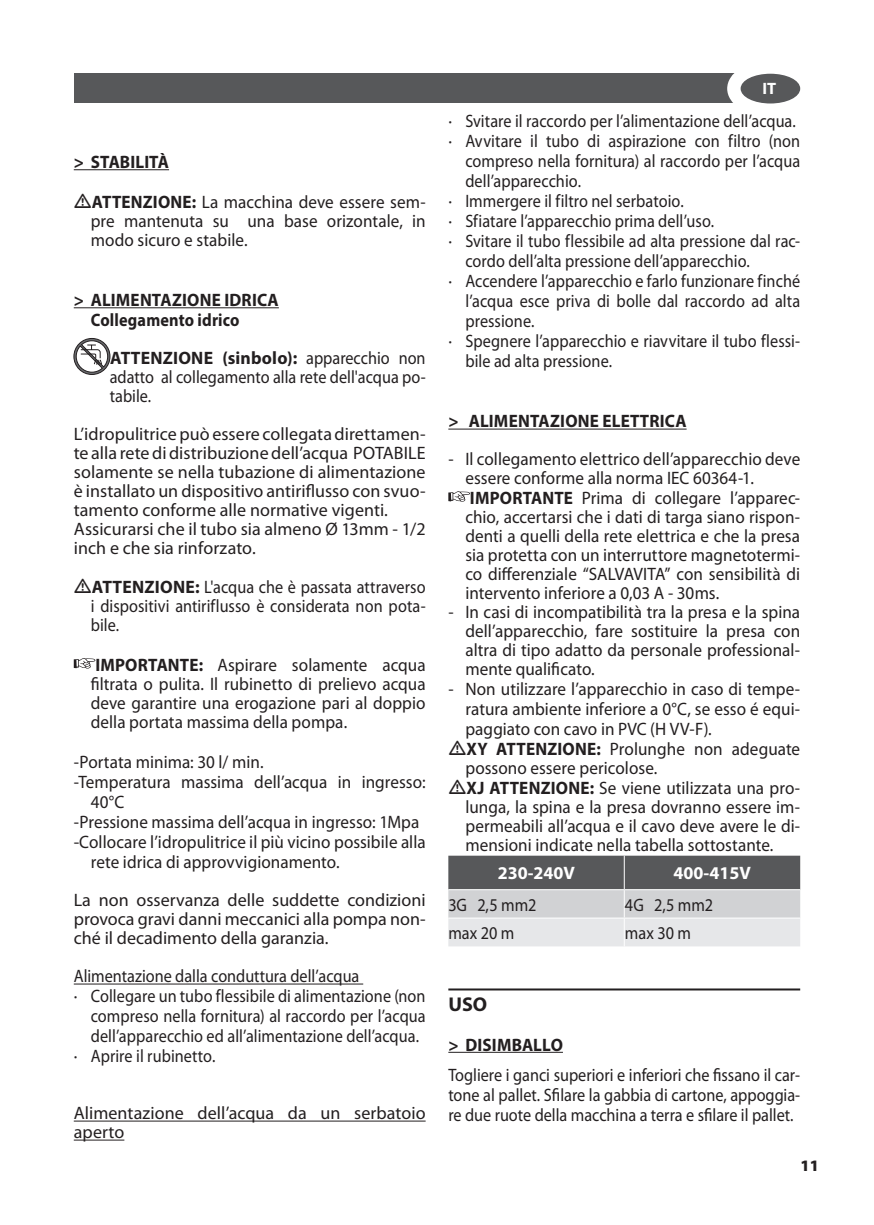
<style>
.page{position:relative;width:874px;height:1225px;background:#fff}
.page>*{position:absolute;margin:0;border:0;box-sizing:border-box;transform-origin:0 0}
.t1{font:700 20px "Myriad Pro";color:#231f20}
.t2{font:18px/19px "Myriad Pro";color:#231f20;text-align:justify;scale:.95 1}
.t3{font:18px/19px "Myriad Pro";color:#231f20}
.t4{font:18px/19px "Myriad Pro";color:#231f20;text-align:justify;scale:.9 1}
.t5{font:700 18px/20px "Myriad Pro";letter-spacing:.01em;color:#231f20;scale:.95 1}
.t6{font:700 18px "Myriad Pro";color:#fff}
.t7{font:700 16.4px "Myriad Pro";color:#fff}
.t8{font:900 16px "Myriad Pro";color:#231f20}
.s1{font-weight:700}
</style>
<div class="page">
<div style="left:74px;top:74px;width:666px;height:29px;background:#57585a"></div>
<div style="left:726px;top:60px;width:87px;height:57px;background:#fff;border-radius:50%"></div>
<hr style="left:74px;top:169px;width:95px;height:1px;background:#231f20">
<hr style="left:74px;top:307px;width:205px;height:1px;background:#231f20">
<hr style="left:74px;top:983px;width:289px;height:1px;background:#231f20">
<hr style="left:74px;top:1120px;width:351px;height:1px;background:#231f20">
<hr style="left:74px;top:1139px;width:50px;height:1px;background:#231f20">
<div style="left:74px;top:338px;width:36px;height:36px;border:1px solid #231f20;border-radius:50%"></div>
<svg style="left:76px;top:340px;width:32px;height:32px"></svg>
<svg style="left:74px;top:658px;width:21px;height:10px"></svg>
<hr style="left:448px;top:428px;width:238px;height:1px;background:#231f20">
<hr style="left:448px;top:1051px;width:114px;height:1px;background:#231f20">
<svg style="left:448px;top:491px;width:21px;height:11px"></svg>
<svg style="left:448px;top:855px;width:351px;height:91px;background:#acadaf"></svg>
<hr style="left:448px;top:988px;width:351px;height:2px;background:#231f20">
<div style="left:741px;top:74px;width:58px;height:29px;background:#57585a;border-radius:50%"></div>
<div style="left:740px;top:74px;width:59px;height:29px;border:2px solid #57585a;border-radius:50%"></div>
<p class="t5" style="left:74px;top:151px;width:102px">&gt; STABILITÀ</p>
<p class="t2" style="left:91px;top:193px;width:354px;text-indent:-17px">•<span class="s1">ATTENZIONE:</span> La macchina deve essere sem&shy;pre mantenuta su una base orizontale, in modo sicuro e stabile.</p>
<p class="t5" style="left:91px;top:289px;width:199px;text-indent:-17px">&gt; ALIMENTAZIONE IDRICA<br>Collegamento idrico</p>
<p class="t4" style="left:110px;top:349px;width:352px"><span class="s1">ATTENZIONE (sinbolo):</span> apparecchio non adatto al collegamento alla rete dell'acqua po&shy;tabile.</p>
<p class="t3" style="left:74px;top:425px;width:353px">L’idropulitrice può essere collegata direttamen&shy;te alla rete di distribuzione dell’acqua POTABILE solamente se nella tubazione di alimentazione è installato un dispositivo antiriflusso con svuo&shy;tamento conforme alle normative vigenti.<br>Assicurarsi che il tubo sia almeno Ø 13mm - 1/2 inch e che sia rinforzato.</p>
<p class="t4" style="left:91px;top:578px;width:373px;text-indent:-17px">•<span class="s1">ATTENZIONE:</span> L'acqua che è passata attraverso i dispositivi antiriflusso è considerata non pota&shy;bile.</p>
<p class="t2" style="left:91px;top:656px;width:354px"><span class="s1">IMPORTANTE:</span> Aspirare solamente acqua filtrata o pulita. Il rubinetto di prelievo acqua deve garantire una erogazione pari al doppio della portata massima della pompa.</p>
<p class="t2" style="left:74px;top:753px;width:201px">-Portata minima: 30 l/ min.</p>
<p class="t2" style="left:74px;top:773px;width:372px">-Temperatura massima dell’acqua in ingresso:</p>
<p class="t2" style="left:91px;top:793px;width:37px">40°C</p>
<p class="t2" style="left:74px;top:813px;width:365px">-Pressione massima dell’acqua in ingresso: 1Mpa</p>
<p class="t3" style="left:74px;top:833px;width:353px">-Collocare l’idropulitrice il più vicino possibile alla</p>
<p class="t2" style="left:91px;top:853px;width:263px">rete idrica di approvvigionamento.</p>
<p class="t3" style="left:74px;top:891px;width:353px;text-align:justify">La non osservanza delle suddette condizioni provoca gravi danni meccanici alla pompa non&shy;ché il decadimento della garanzia.</p>
<p class="t4" style="left:74px;top:967px;width:319px">Alimentazione dalla conduttura dell’acqua</p>
<p class="t3" style="left:74px;top:987px;width:353px">· Collegare un tubo flessibile di alimentazione (non</p>
<p class="t4" style="left:91px;top:1007px;width:373px">compreso nella fornitura) al raccordo per l’acqua</p>
<p class="t4" style="left:91px;top:1027px;width:366px">dell’apparecchio ed all’alimentazione dell’acqua.</p>
<p class="t3" style="left:74px;top:1047px;width:143px">· Aprire il rubinetto.</p>
<p class="t3" style="left:74px;top:1104px;width:353px">Alimentazione dell’acqua da un serbatoio aperto</p>
<p class="t7" style="left:762px;top:78px;width:15px">IT</p>
<p class="t3" style="left:448px;top:112px;width:349px">· Svitare il raccordo per l’alimentazione dell’acqua.</p>
<p class="t3" style="left:448px;top:132px;width:353px">· Avvitare il tubo di aspirazione con filtro (non</p>
<p class="t4" style="left:465px;top:152px;width:373px">compreso nella fornitura) al raccordo per l’acqua</p>
<p class="t4" style="left:465px;top:172px;width:130px">dell’apparecchio.</p>
<p class="t3" style="left:448px;top:192px;width:237px">· Immergere il filtro nel serbatoio.</p>
<p class="t3" style="left:448px;top:212px;width:267px">· Sfiatare l’apparecchio prima dell’uso.</p>
<p class="t3" style="left:448px;top:232px;width:353px">· Svitare il tubo flessibile ad alta pressione dal rac-</p>
<p class="t4" style="left:465px;top:252px;width:317px">cordo dell’alta pressione dell’apparecchio.</p>
<p class="t3" style="left:448px;top:272px;width:353px">· Accendere l’apparecchio e farlo funzionare finché</p>
<p class="t4" style="left:465px;top:292px;width:373px">l’acqua esce priva di bolle dal raccordo ad alta</p>
<p class="t4" style="left:465px;top:312px;width:78px">pressione.</p>
<p class="t3" style="left:448px;top:332px;width:353px">· Spegnere l’apparecchio e riavvitare il tubo flessi-</p>
<p class="t4" style="left:465px;top:352px;width:164px">bile ad alta pressione.</p>
<p class="t5" style="left:448px;top:410px;width:252px">&gt; ALIMENTAZIONE ELETTRICA</p>
<p class="t2" style="left:465px;top:450px;width:354px;text-align:left;text-indent:-17px">- Il collegamento elettrico dell’apparecchio deve essere conforme alla norma IEC 60364-1.<br><span class="s1">IMPORTANTE</span> Prima di collegare l’apparec&shy;chio, accertarsi che i dati di targa siano rispon&shy;denti a quelli della rete elettrica e che la presa sia protetta con un interruttore magnetotermi&shy;co differenziale “SALVAVITA” con sensibilità di intervento inferiore a 0,03 A - 30ms.</p>
<p class="t2" style="left:465px;top:603px;width:354px;text-indent:-17px">- In casi di incompatibilità tra la presa e la spina dell’apparecchio, fare sostituire la presa con altra di tipo adatto da personale professional&shy;mente qualificato.</p>
<p class="t2" style="left:465px;top:679px;width:354px;line-height:20px;text-indent:-17px">- Non utilizzare l’apparecchio in caso di tempe&shy;ratura ambiente inferiore a 0°C, se esso é equi&shy;paggiato con cavo in PVC (H VV-F).</p>
<p class="t2" style="left:465px;top:740px;width:354px;text-indent:-17px">•<span class="s1">XY ATTENZIONE:</span> Prolunghe non adeguate possono essere pericolose.</p>
<p class="t2" style="left:465px;top:779px;width:354px;text-indent:-17px">•<span class="s1">XJ ATTENZIONE:</span> Se viene utilizzata una pro&shy;lunga, la spina e la presa dovranno essere im&shy;permeabili all’acqua e il cavo deve avere le di&shy;mensioni indicate nella tabella sottostante.</p>
<p class="t6" style="left:497px;top:861px;width:79px">230-240V</p>
<p class="t6" style="left:673px;top:861px;width:79px">400-415V</p>
<p class="t4" style="left:448px;top:895px;width:99px">3G 2,5 mm2</p>
<p class="t4" style="left:624px;top:895px;width:100px">4G 2,5 mm2</p>
<p class="t4" style="left:448px;top:924px;width:75px">max 20 m</p>
<p class="t4" style="left:624px;top:924px;width:75px">max 30 m</p>
<p class="t1" style="left:448px;top:990px;width:40px">USO</p>
<p class="t5" style="left:448px;top:1033px;width:122px">&gt; DISIMBALLO</p>
<p class="t4" style="left:448px;top:1064px;width:392px;line-height:20px">Togliere i ganci superiori e inferiori che fissano il car&shy;tone al pallet. Sfilare la gabbia di cartone, appoggia&shy;re due ruote della macchina a terra e sfilare il pallet.</p>
<p class="t8" style="left:800px;top:1156px;width:20px">11</p>
</div>
